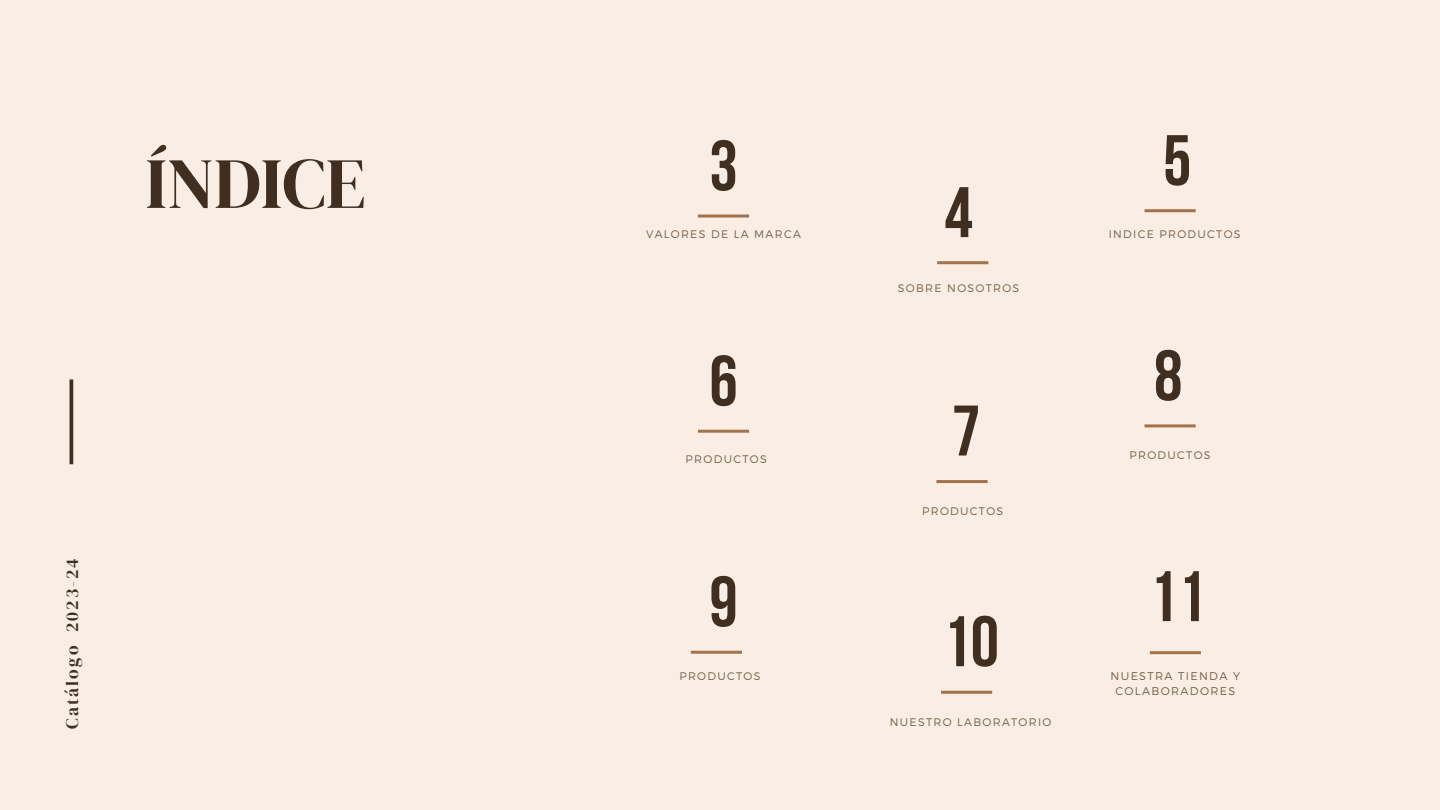
<style>
.page{position:relative;width:1440px;height:810px;background:#faeee4}
.page>*{position:absolute;margin:0;border:0;box-sizing:border-box;transform-origin:0 0}
.t1{font:72px "DM Serif Display";color:#402f20}
.t2{font:700 71.4px "Bebas Neue";color:#402f20}
.t3{font:17.5px "DM Serif Display";letter-spacing:.12em;color:#402f20}
.t4{font:300 11.2px/15px "Montserrat";letter-spacing:.12em;color:#785e47;text-align:center}
.t5{font:300 11px "Montserrat";letter-spacing:.12em;color:#785e47}
</style>
<div class="page">
<hr style="left:70px;top:379px;width:3px;height:85px;background:#402f20">
<hr style="left:698px;top:215px;width:51px;height:3px;background:#a2724c">
<hr style="left:937px;top:261px;width:51px;height:3px;background:#a2724c">
<hr style="left:1145px;top:209px;width:51px;height:3px;background:#a2724c">
<hr style="left:698px;top:430px;width:51px;height:3px;background:#a2724c">
<hr style="left:691px;top:651px;width:51px;height:3px;background:#a2724c">
<hr style="left:936px;top:480px;width:52px;height:3px;background:#a2724c">
<hr style="left:941px;top:691px;width:51px;height:3px;background:#a2724c">
<hr style="left:1145px;top:424px;width:51px;height:3px;background:#a2724c">
<hr style="left:1150px;top:651px;width:51px;height:3px;background:#a2724c">
<h3 class="t3" style="left:62px;top:729px;width:172px;rotate:-90deg">Catálogo 2023-24</h3>
<h1 class="t1" style="left:145px;top:142px;width:222px">ÍNDICE</h1>
<h2 class="t2" style="left:709px;top:127px;width:30px">3</h2>
<p class="t5" style="left:646px;top:228px;width:156px">VALORES DE LA MARCA</p>
<h2 class="t2" style="left:709px;top:342px;width:30px">6</h2>
<p class="t5" style="left:686px;top:453px;width:83px">PRODUCTOS</p>
<h2 class="t2" style="left:709px;top:563px;width:30px">9</h2>
<p class="t5" style="left:679px;top:669px;width:83px">PRODUCTOS</p>
<h2 class="t2" style="left:945px;top:173px;width:30px">4</h2>
<p class="t5" style="left:898px;top:281px;width:123px">SOBRE NOSOTROS</p>
<h2 class="t2" style="left:952px;top:392px;width:30px">7</h2>
<p class="t5" style="left:922px;top:505px;width:83px">PRODUCTOS</p>
<h2 class="t2" style="left:942px;top:602px;width:58px">10</h2>
<p class="t5" style="left:890px;top:716px;width:163px">NUESTRO LABORATORIO</p>
<h2 class="t2" style="left:1163px;top:121px;width:30px">5</h2>
<p class="t5" style="left:1109px;top:228px;width:133px">INDICE PRODUCTOS</p>
<h2 class="t2" style="left:1154px;top:336px;width:30px">8</h2>
<p class="t5" style="left:1130px;top:448px;width:83px">PRODUCTOS</p>
<h2 class="t2" style="left:1149px;top:557px;width:58px">11</h2>
<p class="t4" style="left:1111px;top:668px;width:131px">NUESTRA TIENDA Y<br>COLABORADORES</p>
</div>
